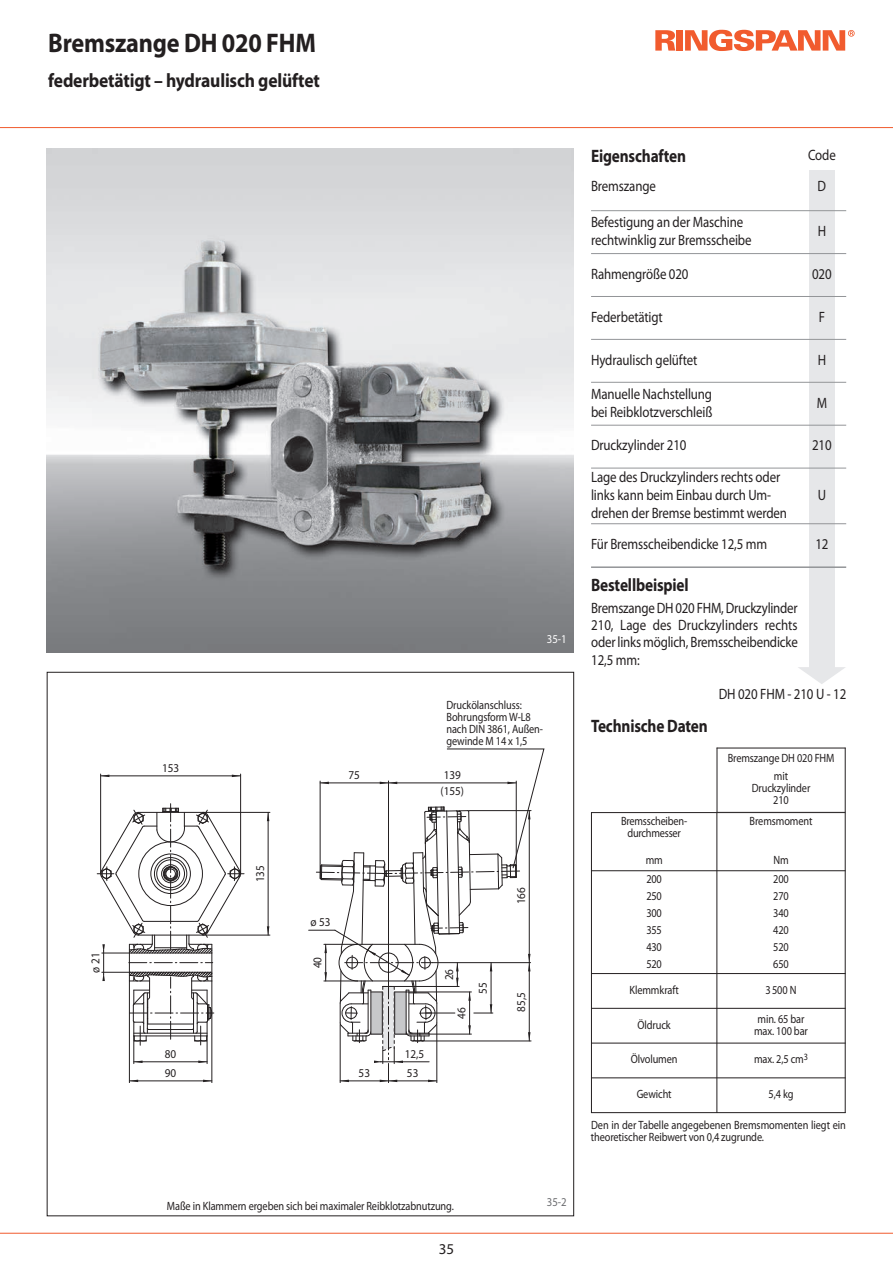
<style>
.page{position:relative;width:893px;height:1263px;background:#fff}
.page>*{position:absolute;margin:0;border:0;box-sizing:border-box;transform-origin:0 0}
.t1{font:700 27px "Myriad Pro";letter-spacing:-.01em;color:#231f20;scale:.9 1}
.t2{font:700 19.5px "Myriad Pro";letter-spacing:-.01em;color:#231f20;scale:.9 1}
.t3{font:700 18px "Myriad Pro";letter-spacing:-.01em;color:#231f20;scale:.85 1}
.t4{font:15px/18px "Myriad Pro";letter-spacing:-.01em;color:#231f20;scale:.86 1}
.t5{font:15px "Myriad Pro";letter-spacing:-.01em;color:#231f20}
.t6{font:12px/12px "Myriad Pro";letter-spacing:-.01em;color:#231f20;scale:.86 1}
.t7{font:12px "Myriad Pro";letter-spacing:-.01em;color:#231f20;scale:.93 1}
.t8{font:12px "Myriad";color:#fff;scale:.9 1}
.t9{font:12px "Myriad Pro";color:#6c6d70;scale:.9 1}
</style>
<div class="page">
<img style="left:47px;top:149px;width:527px;height:504px">
<hr style="left:100px;top:774px;width:1px;height:100px;background:#231f20">
<hr style="left:240px;top:774px;width:1px;height:100px;background:#231f20">
<hr style="left:101px;top:776px;width:140px;height:1px;background:#231f20">
<hr style="left:203px;top:935px;width:67px;height:1px;background:#231f20">
<hr style="left:203px;top:812px;width:67px;height:1px;background:#231f20">
<hr style="left:268px;top:812px;width:1px;height:123px;background:#231f20">
<hr style="left:129px;top:981px;width:1px;height:102px;background:#231f20">
<hr style="left:212px;top:981px;width:1px;height:102px;background:#231f20">
<hr style="left:129px;top:1080px;width:83px;height:1px;background:#231f20">
<svg style="left:129px;top:1079px;width:9px;height:3px"></svg>
<svg style="left:101px;top:775px;width:8px;height:2px"></svg>
<svg style="left:203px;top:1079px;width:9px;height:3px"></svg>
<svg style="left:232px;top:775px;width:9px;height:2px"></svg>
<svg style="left:267px;top:812px;width:2px;height:9px"></svg>
<svg style="left:267px;top:926px;width:2px;height:9px"></svg>
<svg style="left:97px;top:803px;width:147px;height:260px"></svg>
<hr style="left:0;top:127px;width:893px;height:1px;background:#f15b2e">
<hr style="left:0;top:1233px;width:893px;height:1px;background:#f15b2e">
<svg style="left:655px;top:30px;width:20px;height:21px"></svg>
<div style="left:677px;top:30px;width:6px;height:21px;background:#f15b2e"></div>
<svg style="left:685px;top:30px;width:170px;height:21px"></svg>
<div style="left:809px;top:171px;width:25px;height:501px;background:#e6e7e9"></div>
<svg style="left:798px;top:667px;width:47px;height:17px"></svg>
<hr style="left:591px;top:210px;width:255px;height:1px;background:#939598">
<hr style="left:591px;top:253px;width:255px;height:1px;background:#939598">
<hr style="left:591px;top:296px;width:255px;height:1px;background:#939598">
<hr style="left:591px;top:339px;width:255px;height:1px;background:#939598">
<hr style="left:591px;top:382px;width:255px;height:1px;background:#939598">
<hr style="left:591px;top:425px;width:255px;height:1px;background:#939598">
<hr style="left:591px;top:468px;width:255px;height:1px;background:#939598">
<hr style="left:591px;top:523px;width:255px;height:1px;background:#939598">
<hr style="left:591px;top:566px;width:255px;height:2px;background:#939598">
<hr style="left:717px;top:748px;width:1px;height:64px;background:#231f20">
<hr style="left:845px;top:748px;width:1px;height:64px;background:#231f20">
<hr style="left:717px;top:748px;width:129px;height:1px;background:#231f20">
<hr style="left:591px;top:812px;width:1px;height:301px;background:#231f20">
<hr style="left:716px;top:812px;width:1px;height:301px;background:#231f20">
<hr style="left:845px;top:812px;width:1px;height:301px;background:#231f20">
<hr style="left:591px;top:812px;width:255px;height:1px;background:#231f20">
<hr style="left:591px;top:870px;width:255px;height:1px;background:#231f20">
<hr style="left:591px;top:973px;width:255px;height:1px;background:#231f20">
<hr style="left:591px;top:1008px;width:255px;height:1px;background:#231f20">
<hr style="left:591px;top:1043px;width:255px;height:1px;background:#231f20">
<hr style="left:591px;top:1077px;width:255px;height:1px;background:#231f20">
<hr style="left:591px;top:1112px;width:255px;height:1px;background:#231f20">
<svg style="left:309px;top:748px;width:235px;height:335px"></svg>
<p class="t1" style="left:48px;top:32px;width:299px">Bremszange DH 020 FHM</p>
<p class="t2" style="left:48px;top:73px;width:303px">federbetätigt – hydraulisch gelüftet</p>
<p class="t7" style="left:162px;top:763px;width:20px">153</p>
<p class="t7" style="left:91px;top:973px;width:23px;rotate:-90deg">ø 21</p>
<p class="t7" style="left:165px;top:1049px;width:14px">80</p>
<p class="t7" style="left:165px;top:1068px;width:14px">90</p>
<p class="t7" style="left:255px;top:882px;width:20px;rotate:-90deg">135</p>
<p class="t8" style="left:547px;top:634px;width:23px">35-1</p>
<p class="t6" style="left:446px;top:700px;width:114px">Druckölanschluss:<br>Bohrungsform W-L8 nach DIN 3861, Außen&shy;gewinde M 14 x 1,5</p>
<p class="t7" style="left:349px;top:770px;width:14px">75</p>
<p class="t7" style="left:444px;top:770px;width:20px">139</p>
<p class="t7" style="left:441px;top:786px;width:27px">(155)</p>
<p class="t7" style="left:311px;top:917px;width:23px">ø 53</p>
<p class="t7" style="left:313px;top:968px;width:14px;rotate:-90deg">40</p>
<p class="t7" style="left:405px;top:1049px;width:23px">12,5</p>
<p class="t7" style="left:359px;top:1068px;width:14px">53</p>
<p class="t7" style="left:407px;top:1068px;width:14px">53</p>
<p class="t7" style="left:445px;top:980px;width:14px;rotate:-90deg">26</p>
<p class="t7" style="left:457px;top:1019px;width:14px;rotate:-90deg">46</p>
<p class="t7" style="left:478px;top:993px;width:14px;rotate:-90deg">55</p>
<p class="t7" style="left:517px;top:904px;width:20px;rotate:-90deg">166</p>
<p class="t7" style="left:517px;top:1011px;width:23px;rotate:-90deg">85,5</p>
<p class="t6" style="left:167px;top:1201px;width:335px">Maße in Klammern ergeben sich bei maximaler Reibklotzabnutzung.</p>
<p class="t5" style="left:439px;top:1244px;width:17px">35</p>
<p class="t9" style="left:547px;top:1197px;width:23px">35-2</p>
<p class="t3" style="left:591px;top:150px;width:113px">Eigenschaften</p>
<p class="t4" style="left:808px;top:147px;width:34px">Code</p>
<p class="t4" style="left:591px;top:179px;width:77px">Bremszange</p>
<p class="t4" style="left:818px;top:179px;width:11px">D</p>
<p class="t4" style="left:591px;top:214px;width:188px">Befestigung an der Maschine rechtwinklig zur Bremsscheibe</p>
<p class="t4" style="left:818px;top:223px;width:11px">H</p>
<p class="t4" style="left:591px;top:266px;width:115px">Rahmengröße 020</p>
<p class="t4" style="left:812px;top:266px;width:24px">020</p>
<p class="t4" style="left:591px;top:309px;width:85px">Federbetätigt</p>
<p class="t4" style="left:819px;top:309px;width:9px">F</p>
<p class="t4" style="left:591px;top:352px;width:125px">Hydraulisch gelüftet</p>
<p class="t4" style="left:818px;top:352px;width:11px">H</p>
<p class="t4" style="left:591px;top:386px;width:143px">Manuelle Nachstellung bei Reibklotzverschleiß</p>
<p class="t4" style="left:817px;top:395px;width:14px">M</p>
<p class="t4" style="left:591px;top:438px;width:112px">Druck zylinder 210</p>
<p class="t4" style="left:812px;top:438px;width:24px">210</p>
<p class="t4" style="left:591px;top:469px;width:229px">Lage des Druck zylinders rechts oder links kann beim Einbau durch Um - drehen der Bremse bestimmt werden</p>
<p class="t4" style="left:818px;top:487px;width:11px">U</p>
<p class="t4" style="left:591px;top:536px;width:206px">Für Bremsscheibendicke 12,5 mm</p>
<p class="t4" style="left:815px;top:536px;width:17px">12</p>
<p class="t3" style="left:591px;top:579px;width:116px">Bestellbeispiel</p>
<p class="t4" style="left:591px;top:600px;width:242px;line-height:17.2px;text-align:justify">Bremszange DH 020 FHM, Druckzylinder 210, Lage des Druck zylinders rechts oder links möglich, Bremsscheiben dicke 12,5 mm:</p>
<p class="t4" style="left:719px;top:686px;width:150px">DH 020 FHM - 210 U - 12</p>
<p class="t3" style="left:591px;top:719px;width:139px">Technische Daten</p>
<p class="t6" style="left:621px;top:816px;width:78px;text-align:center">Brems scheiben - durchmesser</p>
<p class="t6" style="left:646px;top:855px;width:21px">mm</p>
<p class="t6" style="left:728px;top:750px;width:126px;line-height:18.5px;text-align:center">Bremszange DH 020 FHM mit</p>
<p class="t6" style="left:752px;top:783px;width:70px;text-align:center">Druckzylinder<br>210</p>
<p class="t6" style="left:750px;top:816px;width:75px">Bremsmoment</p>
<p class="t6" style="left:773px;top:855px;width:19px">Nm</p>
<p class="t6" style="left:646px;top:873px;width:19px">200</p>
<p class="t6" style="left:773px;top:873px;width:20px">200</p>
<p class="t6" style="left:646px;top:890px;width:19px">250</p>
<p class="t6" style="left:773px;top:890px;width:20px">270</p>
<p class="t6" style="left:646px;top:907px;width:19px">300</p>
<p class="t6" style="left:773px;top:907px;width:20px">340</p>
<p class="t6" style="left:646px;top:924px;width:19px">355</p>
<p class="t6" style="left:773px;top:924px;width:20px">420</p>
<p class="t6" style="left:646px;top:941px;width:19px">430</p>
<p class="t6" style="left:773px;top:941px;width:20px">520</p>
<p class="t6" style="left:646px;top:958px;width:19px">520</p>
<p class="t6" style="left:773px;top:958px;width:20px">650</p>
<p class="t6" style="left:629px;top:985px;width:59px">Klemmkraft</p>
<p class="t6" style="left:766px;top:985px;width:37px">3 500 N</p>
<p class="t6" style="left:637px;top:1020px;width:40px">Öldruck</p>
<p class="t6" style="left:754px;top:1014px;width:64px">min. 65 bar max. 100 bar</p>
<p class="t6" style="left:631px;top:1054px;width:56px">Ölvolumen</p>
<p class="t6" style="left:754px;top:1054px;width:64px">max. 2,5 cm<sup>3</sup></p>
<p class="t6" style="left:637px;top:1089px;width:42px">Gewicht</p>
<p class="t6" style="left:768px;top:1089px;width:31px">5,4 kg</p>
<p class="t6" style="left:591px;top:1120px;width:298px">Den in der Tabelle angegebenen Bremsmomenten liegt ein theoretischer Reibwert von 0,4 zugrunde.</p>
</div>
